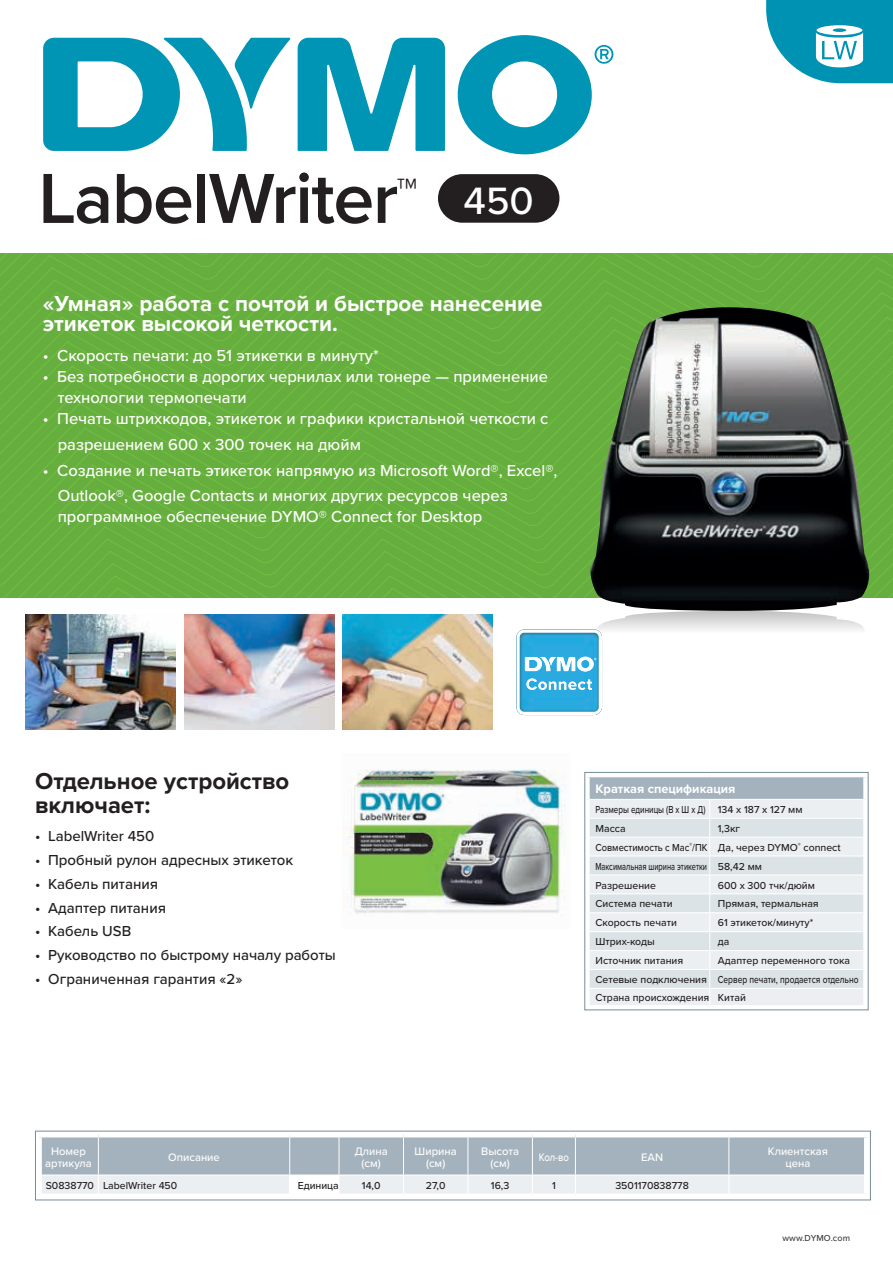
<style>
.page{position:relative;width:893px;height:1263px;background:#fff}
.page>*{position:absolute;margin:0;border:0;box-sizing:border-box;transform-origin:0 0}
.t1{font:600 73.35px "Proxima Nova";letter-spacing:-.02em;color:#231f20}
.t2{font:700 23.85px/24px "Proxima Nova";color:#231f20}
.t3{font:700 22.5px/19.5px "Proxima Nova";color:#fff}
.t4{font:500 16.5px/25.7px "Proxima Nova";color:#fff}
.t5{font:500 15px "Proxima Nova";color:#231f20}
.t6{font:700 12.75px "Proxima Nova";color:#fff}
.t7{font:500 11.25px/12px "Proxima Nova";color:#fff;text-align:center}
.t8{font:500 11.25px "Proxima Nova";color:#fff;scale:.86 1}
.t9{font:500 10.5px/18.9px "Proxima Nova";color:#231f20}
.t10{font:500 10.5px/18.9px "Proxima Nova";color:#231f20;scale:.77 1}
.t11{font:500 9px "Proxima Nova";letter-spacing:.01em;color:#3e3e3f}
.s1{font-weight:500;font-size:39.45px;color:#fff}
</style>
<div class="page">
<svg style="left:0;top:253px;width:893px;height:344px;background:#67af3d"></svg>
<img style="left:342px;top:769px;width:224px;height:145px">
<img style="left:589px;top:307px;width:280px;height:349px">
<div style="left:438px;top:174px;width:121px;height:49px;background:#231f20;border-radius:24px"></div>
<svg style="left:43px;top:38px;width:248px;height:113px"></svg>
<svg style="left:298px;top:38px;width:147px;height:113px"></svg>
<svg style="left:458px;top:35px;width:155px;height:119px"></svg>
<img style="left:184px;top:614px;width:150px;height:116px">
<img style="left:342px;top:614px;width:150px;height:116px">
<svg style="left:766px;top:0;width:127px;height:83px"></svg>
<img style="left:25px;top:614px;width:150px;height:116px">
<svg style="left:516px;top:629px;width:86px;height:86px"></svg>
<div style="left:587px;top:775px;width:278px;height:24px;background:#a3b2bc"></div>
<div style="left:590px;top:800px;width:273px;height:205px;background:#eceff2"></div>
<svg style="left:590px;top:819px;width:273px;height:169px;background:#e3e8ec"></svg>
<div style="left:863px;top:777px;width:5px;height:22px;background:#fff"></div>
<hr style="left:585px;top:773px;width:125px;height:4px;background:#fff">
<div style="left:585px;top:777px;width:5px;height:22px;background:#fff"></div>
<hr style="left:710px;top:773px;width:158px;height:4px;background:#fff">
<hr style="left:590px;top:818px;width:120px;height:1px;background:#fff">
<hr style="left:710px;top:818px;width:153px;height:1px;background:#fff">
<hr style="left:590px;top:837px;width:120px;height:1px;background:#fff">
<hr style="left:710px;top:837px;width:153px;height:1px;background:#fff">
<hr style="left:590px;top:856px;width:120px;height:1px;background:#fff">
<hr style="left:710px;top:856px;width:153px;height:1px;background:#fff">
<hr style="left:590px;top:874px;width:120px;height:1px;background:#fff">
<hr style="left:710px;top:874px;width:153px;height:1px;background:#fff">
<hr style="left:590px;top:893px;width:120px;height:1px;background:#fff">
<hr style="left:710px;top:893px;width:153px;height:1px;background:#fff">
<hr style="left:590px;top:912px;width:120px;height:1px;background:#fff">
<hr style="left:710px;top:912px;width:153px;height:1px;background:#fff">
<hr style="left:590px;top:931px;width:120px;height:1px;background:#fff">
<hr style="left:710px;top:931px;width:153px;height:1px;background:#fff">
<hr style="left:590px;top:950px;width:120px;height:1px;background:#fff">
<hr style="left:710px;top:950px;width:153px;height:1px;background:#fff">
<hr style="left:590px;top:969px;width:120px;height:1px;background:#fff">
<hr style="left:710px;top:969px;width:153px;height:1px;background:#fff">
<svg style="left:709px;top:800px;width:1px;height:205px"></svg>
<hr style="left:590px;top:988px;width:120px;height:1px;background:#fff">
<hr style="left:710px;top:988px;width:153px;height:1px;background:#fff">
<div style="left:584px;top:772px;width:284px;height:238px;border:1px solid #778c99"></div>
<svg style="left:42px;top:1137px;width:822px;height:56px;background:#bcc7cf"></svg>
<hr style="left:42px;top:1174px;width:56px;height:1px;background:#fff">
<hr style="left:98px;top:1174px;width:192px;height:1px;background:#fff">
<hr style="left:290px;top:1174px;width:49px;height:1px;background:#fff">
<hr style="left:339px;top:1174px;width:64px;height:1px;background:#fff">
<hr style="left:403px;top:1174px;width:65px;height:1px;background:#fff">
<hr style="left:468px;top:1174px;width:64px;height:1px;background:#fff">
<hr style="left:532px;top:1174px;width:43px;height:1px;background:#fff">
<hr style="left:575px;top:1174px;width:154px;height:1px;background:#fff">
<hr style="left:729px;top:1174px;width:135px;height:1px;background:#fff">
<div style="left:35px;top:1131px;width:836px;height:69px;border:1px solid #778c99"></div>
<h1 class="t1" style="left:38px;top:144px;width:497px">LabelWriter<sup>™</sup> <span class="s1">450</span></h1>
<h3 class="t3" style="left:43px;top:293px;width:501px">«Умная» работа с почтой и быстрое нанесение этикеток высокой четкости.</h3>
<h3 class="t4" style="left:43px;top:342px;width:337px">• Скорость печати: до 51 этикетки в минуту*</h3>
<h3 class="t4" style="left:58px;top:366px;width:492px;line-height:21px;text-indent:-15px">• Без потребности в дорогих чернилах или тонере — применение технологии термопечати</h3>
<h3 class="t4" style="left:58px;top:405px;width:492px;text-indent:-15px">• Печать штрихкодов, этикеток и графики кристальной четкости с разрешением 600 x 300 точек на дюйм</h3>
<h3 class="t4" style="left:58px;top:457px;width:501px;text-indent:-15px">• Создание и печать этикеток напрямую из Microsoft Word®, Excel®,<br>Outlook®, Google Contacts и многих других ресурсов через</h3>
<h3 class="t4" style="left:58px;top:503px;width:426px">программное обеспечение DYMO® Connect for Desktop</h3>
<h2 class="t2" style="left:35px;top:768px;width:256px">Отдельное устройство включает:</h2>
<h3 class="t5" style="left:35px;top:825px;width:121px">• LabelWriter 450</h3>
<h3 class="t5" style="left:35px;top:849px;width:260px">• Пробный рулон адресных этикеток</h3>
<h3 class="t5" style="left:35px;top:873px;width:125px">• Кабель питания</h3>
<h3 class="t5" style="left:35px;top:896px;width:132px">• Адаптер питания</h3>
<h3 class="t5" style="left:35px;top:920px;width:98px">• Кабель USB</h3>
<h3 class="t5" style="left:35px;top:944px;width:302px">• Руководство по быстрому началу работы</h3>
<h3 class="t5" style="left:35px;top:967px;width:209px">• Ограниченная гарантия «2»</h3>
<p class="t6" style="left:595px;top:779px;width:141px">Краткая спецификация</p>
<p class="t10" style="left:595px;top:800px;width:271px">Размеры единицы (В x Ш x Д) 134 x 187 x 127 мм<br>Масса</p>
<p class="t9" style="left:595px;top:818px;width:247px;text-indent:122px">1,3кг<br>Совместимость с Mac<sup>®</sup>/ПК Да, через DYMO<sup>®</sup> connect<br>Максимальная ширина этикетки 58,42 мм<br>Разрешение</p>
<p class="t9" style="left:718px;top:875px;width:99px">600 x 300 тчк/дюйм</p>
<p class="t9" style="left:595px;top:894px;width:79px">Система печати</p>
<p class="t9" style="left:718px;top:894px;width:102px">Прямая, термальная</p>
<p class="t9" style="left:595px;top:913px;width:83px">Скорость печати</p>
<p class="t9" style="left:718px;top:913px;width:97px">61 этикеток/минуту*</p>
<p class="t9" style="left:595px;top:932px;width:61px">Штрих-коды</p>
<p class="t9" style="left:718px;top:932px;width:13px">да</p>
<p class="t9" style="left:595px;top:951px;width:89px">Источник питания</p>
<p class="t9" style="left:595px;top:951px;width:265px;line-height:18.5px;text-indent:122px">Адаптер переменного тока<br>Сетевые подключения Сервер печати, продается отдельно<br>Страна происхождения Китай</p>
<p class="t7" style="left:45px;top:1144px;width:48px">Номер артикула</p>
<p class="t7" style="left:168px;top:1150px;width:53px">Описание</p>
<p class="t7" style="left:355px;top:1144px;width:35px">Длина (см)</p>
<p class="t7" style="left:415px;top:1144px;width:44px">Ширина (см)</p>
<p class="t7" style="left:481px;top:1144px;width:39px">Высота (см)</p>
<p class="t8" style="left:539px;top:1148px;width:37px">Кол-во</p>
<p class="t7" style="left:641px;top:1150px;width:23px">EAN</p>
<p class="t7" style="left:768px;top:1144px;width:62px">Клиентская цена</p>
<p class="t9" style="left:46px;top:1175px;width:133px">S0838770 LabelWriter 450</p>
<p class="t9" style="left:298px;top:1175px;width:42px">Единица</p>
<p class="t9" style="left:362px;top:1175px;width:20px">14,0</p>
<p class="t9" style="left:426px;top:1175px;width:21px">27,0</p>
<p class="t9" style="left:491px;top:1175px;width:20px">16,3</p>
<p class="t9" style="left:552px;top:1175px;width:5px">1</p>
<p class="t9" style="left:615px;top:1175px;width:75px">3501170838778</p>
<p class="t11" style="left:782px;top:1232px;width:69px">www.DYMO.com</p>
</div>
